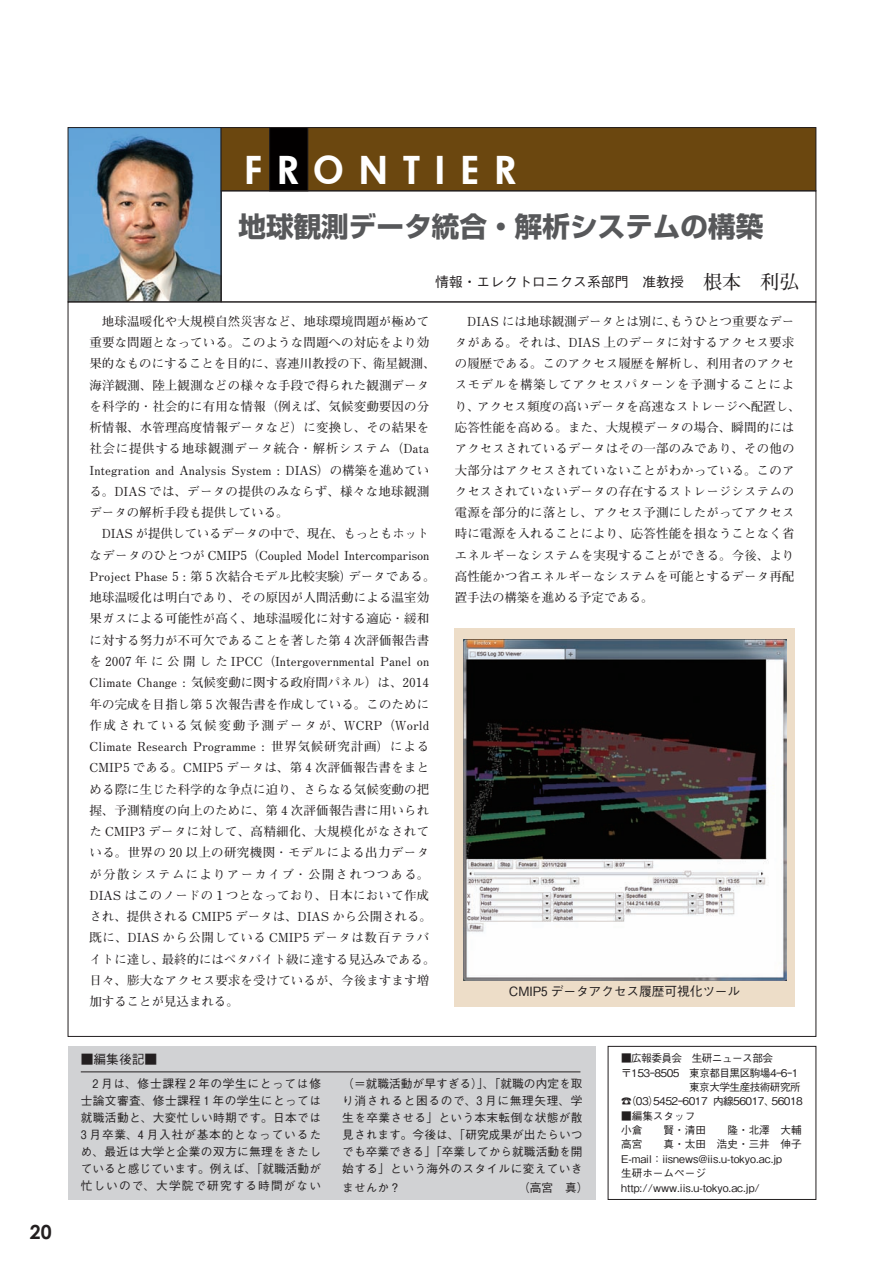
<style>
.page{position:relative;width:893px;height:1263px;background:#fff}
.page>*{position:absolute;margin:0;border:0;box-sizing:border-box;transform-origin:0 0}
.t1{font:800 37.5px "Futura";letter-spacing:.42em;color:#fff}
.t2{font:27.6px "Shin Go Pr 5 Bold 90 msp RKSJ H";color:#57585a}
.t3{font:700 19.5px "Century Gothic";color:#231f20}
.t4{font:13.8px "Gothic BBB Pr 5 Medium 90 msp RKSJ H";color:#231f20}
.t5{font:12.75px "Gothic BBB Pr 5 Medium 90 msp RKSJ H";letter-spacing:-.01em;color:#231f20}
.t6{font:12.45px/21.3px "Futo Min A101 Pr 5 Bold 90 msp RKSJ H";letter-spacing:.01em;color:#231f20}
.t7{font:11.7px/17px "Gothic BBB Pr 5 Medium 90 msp RKSJ H";letter-spacing:.03em;color:#231f20;text-align:justify}
.t8{font:10.65px/14.4px "Gothic BBB Pro Medium 90 msp RKSJ H";color:#231f20}
.t9{font:10.65px "Gothic BBB Pro Medium 90 msp RKSJ H";letter-spacing:-.05em;color:#231f20}
.s1{font-family:"Futo Min A101 Pr 5 Bold 90 msp RKSJ H";font-size:19.2px}
</style>
<div class="page">
<div style="left:68px;top:1046px;width:527px;height:153px;background:#d1d2d4"></div>
<hr style="left:81px;top:1071px;width:499px;height:1px;background:#231f20">
<div style="left:608px;top:1046px;width:208px;height:154px;border:1px solid #231f20"></div>
<img style="left:70px;top:129px;width:149px;height:171px">
<div style="left:68px;top:127px;width:153px;height:175px;border:1px solid #231f20"></div>
<div style="left:221px;top:128px;width:595px;height:63px;background:#6b470f"></div>
<div style="left:221px;top:127px;width:595px;height:64px;border:1px solid #231f20"></div>
<div style="left:270px;top:128px;width:38px;height:63px;background:#020000"></div>
<div style="left:269px;top:127px;width:39px;height:64px;border:1px solid #231f20"></div>
<div style="left:221px;top:191px;width:595px;height:111px;border:1px solid #231f20"></div>
<div style="left:454px;top:628px;width:341px;height:378px;background:#edddc8"></div>
<img style="left:463px;top:639px;width:323px;height:342px">
<p class="t3" style="left:30px;top:1219px;width:23px">20</p>
<p class="t1" style="left:244px;top:145px;width:273px">FRONTIER</p>
<p class="t2" style="left:238px;top:216px;width:527px">地球観測データ統合・解析システムの構築</p>
<p class="t4" style="left:435px;top:276px;width:365px">情報・エレクトロニクス系部門　准教授<span class="s1">　根本　利弘</span></p>
<p class="t6" style="left:90px;top:312px;width:347px">　地球温暖化や大規模自然災害など、地球環境問題が極めて重要な問題となっている。このような問題への対応をより効果的なものにすることを目的に、喜連川教授の下、衛星観測、海洋観測、陸上観測などの様々な手段で得られた観測データを科学的・社会的に有用な情報（例えば、気候変動要因の分析情報、水管理高度情報データなど）に変換し、その結果を社会に提供する地球観測データ統合・解析システム（Data Integration and Analysis System : DIAS）の構築を進めている。DIAS では、データの提供のみならず、様々な地球観測データの解析手段も提供している。<br>　DIAS が提供しているデータの中で、現在、もっともホットなデータのひとつが CMIP5（Coupled Model Intercomparison Project Phase 5 : 第 5 次結合モデル比較実験）データである。地球温暖化は明白であり、その原因が人間活動による温室効果ガスによる可能性が高く、地球温暖化に対する適応・緩和に対する努力が不可欠であることを著した第 4 次評価報告書を 2007 年に公開した IPCC（Intergovernmental Panel on Climate Change : 気候変動に関する政府間パネル）は、2014年の完成を目指し第 5 次報告書を作成している。このために作成されている気候変動予測データが、WCRP（World Climate Research Programme : 世界気候研究計画）によるCMIP5 である。CMIP5 データは、第 4 次評価報告書をまとめる際に生じた科学的な争点に迫り、さらなる気候変動の把握、予測精度の向上のために、第 4 次評価報告書に用いられた CMIP3 データに対して、高精細化、大規模化がなされている。世界の 20 以上の研究機関・モデルによる出力データが分散システムによりアーカイブ・公開されつつある。DIAS はこのノードの 1 つとなっており、日本において作成され、提供される CMIP5 データは、DIAS から公開される。既に、DIAS から公開している CMIP5 データは数百テラバイトに達し、最終的にはペタバイト級に達する見込みである。日々、膨大なアクセス要求を受けているが、今後ますます増加することが見込まれる。</p>
<p class="t6" style="left:455px;top:312px;width:347px">　DIAS には地球観測データとは別に、もうひとつ重要なデータがある。それは、DIAS 上のデータに対するアクセス要求の履歴である。このアクセス履歴を解析し、利用者のアクセスモデルを構築してアクセスパターンを予測することにより、アクセス頻度の高いデータを高速なストレージへ配置し、応答性能を高める。また、大規模データの場合、瞬間的にはアクセスされているデータはその一部のみであり、その他の大部分はアクセスされていないことがわかっている。このアクセスされていないデータの存在するストレージシステムの電源を部分的に落とし、アクセス予測にしたがってアクセス時に電源を入れることにより、応答性能を損なうことなく省エネルギーなシステムを実現することができる。今後、より高性能かつ省エネルギーなシステムを可能とするデータ再配置手法の構築を進める予定である。</p>
<p class="t5" style="left:509px;top:987px;width:233px">CMIP5 データアクセス履歴可視化ツール</p>
<p class="t5" style="left:81px;top:1054px;width:78px">■編集後記■</p>
<p class="t9" style="left:621px;top:1054px;width:154px">■広報委員会　生研ニュース部会</p>
<p class="t9" style="left:621px;top:1069px;width:179px">〒153‒8505　東京都目黒区駒場4‒6‒1</p>
<p class="t9" style="left:689px;top:1083px;width:113px">東京大学生産技術研究所</p>
<p class="t9" style="left:621px;top:1097px;width:183px">☎（03）5452‒6017 内線56017、56018</p>
<p class="t8" style="left:621px;top:1110px;width:182px">■編集スタッフ<br>小倉　　賢・清田　　隆・北澤　大輔高宮　　真・太田　浩史・三井　伸子<br>E-mail：iisnews@iis.u-tokyo.ac.jp<br>生研ホームページhttp://www.iis.u-tokyo.ac.jp/</p>
<p class="t7" style="left:81px;top:1077px;width:242px">　2 月は、修士課程 2 年の学生にとっては修士論文審査、修士課程 1 年の学生にとっては就職活動と、大変忙しい時期です。日本では3 月卒業、4 月入社が基本的となっているため、最近は大学と企業の双方に無理をきたしていると感じています。例えば、「就職活動が忙しいので、大学院で研究する時間がない</p>
<p class="t7" style="left:342px;top:1077px;width:242px">（＝就職活動が早すぎる）」、「就職の内定を取り消されると困るので、3 月に無理矢理、学生を卒業させる」という本末転倒な状態が散見されます。今後は、「研究成果が出たらいつでも卒業できる」「卒業してから就職活動を開始する」という海外のスタイルに変えていきませんか？</p>
<p class="t7" style="left:518px;top:1180px;width:72px">（高宮　真）</p>
</div>
